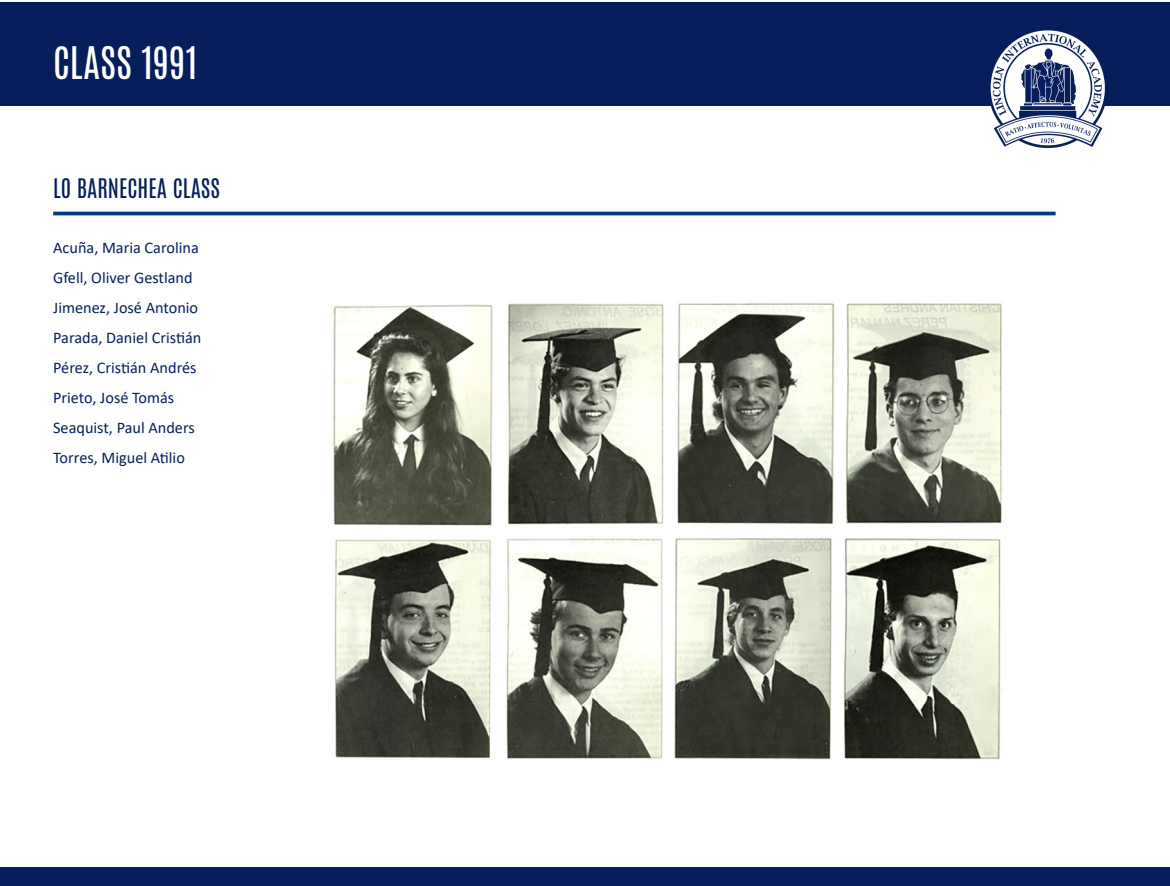
<style>
.page{position:relative;width:1170px;height:886px;background:#fff}
.page>*{position:absolute;margin:0;border:0;box-sizing:border-box;transform-origin:0 0}
.t1{font:37.5px "Antonio";color:#fff}
.t2{font:22.5px "Antonio";color:#061f5c}
.t3{font:16.25px "Calibri";color:#061f5c}
</style>
<div class="page">
<div style="left:0;top:2px;width:1169px;height:104px;background:#061f5c"></div>
<div style="left:0;top:867px;width:1169px;height:19px;background:#061f5c"></div>
<img style="left:988px;top:27px;width:120px;height:122px">
<hr style="left:53px;top:212px;width:1002px;height:3px;background:#013d7d">
<img style="left:332px;top:301px;width:671px;height:460px">
<p class="t1" style="left:53px;top:36px;width:146px">CLASS 1991</p>
<h2 class="t2" style="left:53px;top:171px;width:168px">LO BARNECHEA CLASS</h2>
<p class="t3" style="left:53px;top:236px;width:147px">Acuña, Maria Carolina</p>
<p class="t3" style="left:53px;top:266px;width:141px">Gfell, Oliver Gestland</p>
<p class="t3" style="left:53px;top:296px;width:146px">Jimenez, José Antonio</p>
<p class="t3" style="left:53px;top:326px;width:150px">Parada, Daniel Cristián</p>
<p class="t3" style="left:53px;top:356px;width:145px">Pérez, Cristián Andrés</p>
<p class="t3" style="left:53px;top:386px;width:123px">Prieto, José Tomás</p>
<p class="t3" style="left:53px;top:416px;width:143px">Seaquist, Paul Anders</p>
<p class="t3" style="left:53px;top:446px;width:133px">Torres, Miguel Atilio</p>
</div>
